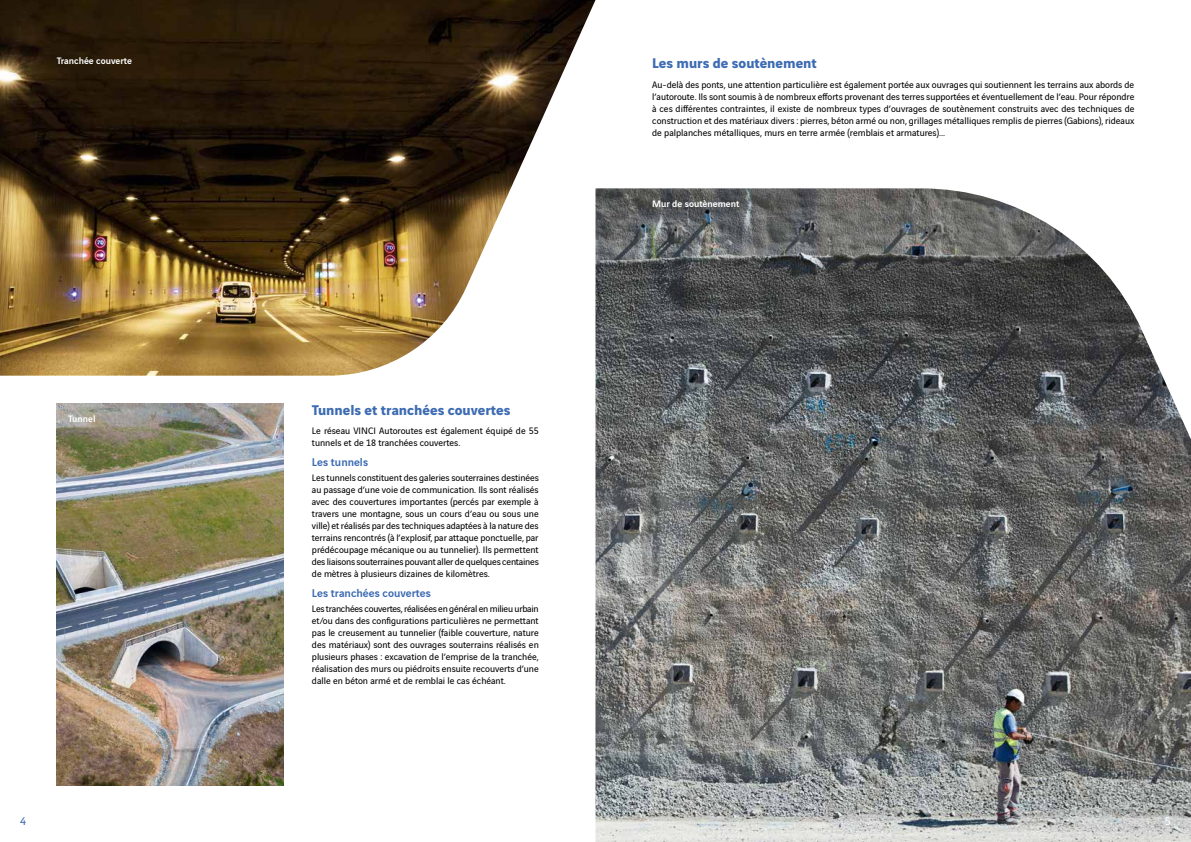
<style>
.page{position:relative;width:1191px;height:842px;background:#fff}
.page>*{position:absolute;margin:0;border:0;box-sizing:border-box;transform-origin:0 0}
.t1{font:700 15px "Vinci Sans";color:#3d6bb3}
.t2{font:500 12px "Vinci Sans";color:#3d6bb3}
.t3{font:12px "Vinci Sans";color:#3d6bb3}
.t4{font:12px "Vinci Sans";color:#fff}
.t5{font:10px/12px "Vinci Sans";color:#000;text-align:justify}
.t6{font:500 10px "Vinci Sans";color:#fff}
</style>
<div class="page">
<img style="left:57px;top:403px;width:226px;height:382px">
<img style="left:0;top:0;width:595px;height:376px">
<img style="left:595px;top:188px;width:596px;height:654px">
<p class="t6" style="left:57px;top:53px;width:77px">Tranchée couverte</p>
<p class="t6" style="left:68px;top:411px;width:29px">Tunnel</p>
<h1 class="t1" style="left:312px;top:398px;width:200px">Tunnels et tranchées couvertes</h1>
<p class="t5" style="left:312px;top:424px;width:228px">Le réseau VINCI Autoroutes est également équipé de 55 tunnels et de 18 tranchées couvertes.</p>
<p class="t2" style="left:312px;top:453px;width:58px">Les tunnels</p>
<p class="t5" style="left:312px;top:470px;width:228px">Les tunnels constituent des galeries souterraines destinées au passage d’une voie de communication. Ils sont réalisés avec des couvertures importantes (percés par exemple à travers une montagne, sous un cours d’eau ou sous une ville) et réalisés par des techniques adaptées à la nature des terrains rencontrés (à l’explosif, par attaque ponctuelle, par prédécoupage mécanique ou au tunnelier). Ils permettent des liaisons souterraines pouvant aller de quelques centaines de mètres à plusieurs dizaines de kilomètres.</p>
<p class="t2" style="left:312px;top:583px;width:120px">Les tranchées couvertes</p>
<p class="t5" style="left:312px;top:601px;width:228px">Les tranchées couvertes, réalisées en général en milieu urbain et/ou dans des configurations particulières ne permettant pas le creusement au tunnelier (faible couverture, nature des matériaux) sont des ouvrages souterrains réalisés en plusieurs phases : excavation de l’emprise de la tranchée, réalisation des murs ou piédroits ensuite recouverts d’une dalle en béton armé et de remblai le cas échéant.</p>
<h1 class="t1" style="left:652px;top:51px;width:166px">Les murs de soutènement</h1>
<p class="t5" style="left:652px;top:77px;width:484px">Au-delà des ponts, une attention particulière est également portée aux ouvrages qui soutiennent les terrains aux abords de l’autoroute. Ils sont soumis à de nombreux efforts provenant des terres supportées et éventuellement de l’eau. Pour répondre à ces différentes contraintes, il existe de nombreux types d’ouvrages de soutènement construits avec des techniques de construction et des matériaux divers : pierres, béton armé ou non, grillages métalliques remplis de pierres (Gabions), rideaux de palplanches métalliques, murs en terre armée (remblais et armatures)...</p>
<p class="t6" style="left:652px;top:196px;width:89px">Mur de soutènement</p>
<p class="t3" style="left:20px;top:812px;width:7px">4</p>
<p class="t4" style="left:1164px;top:812px;width:7px">5</p>
</div>
